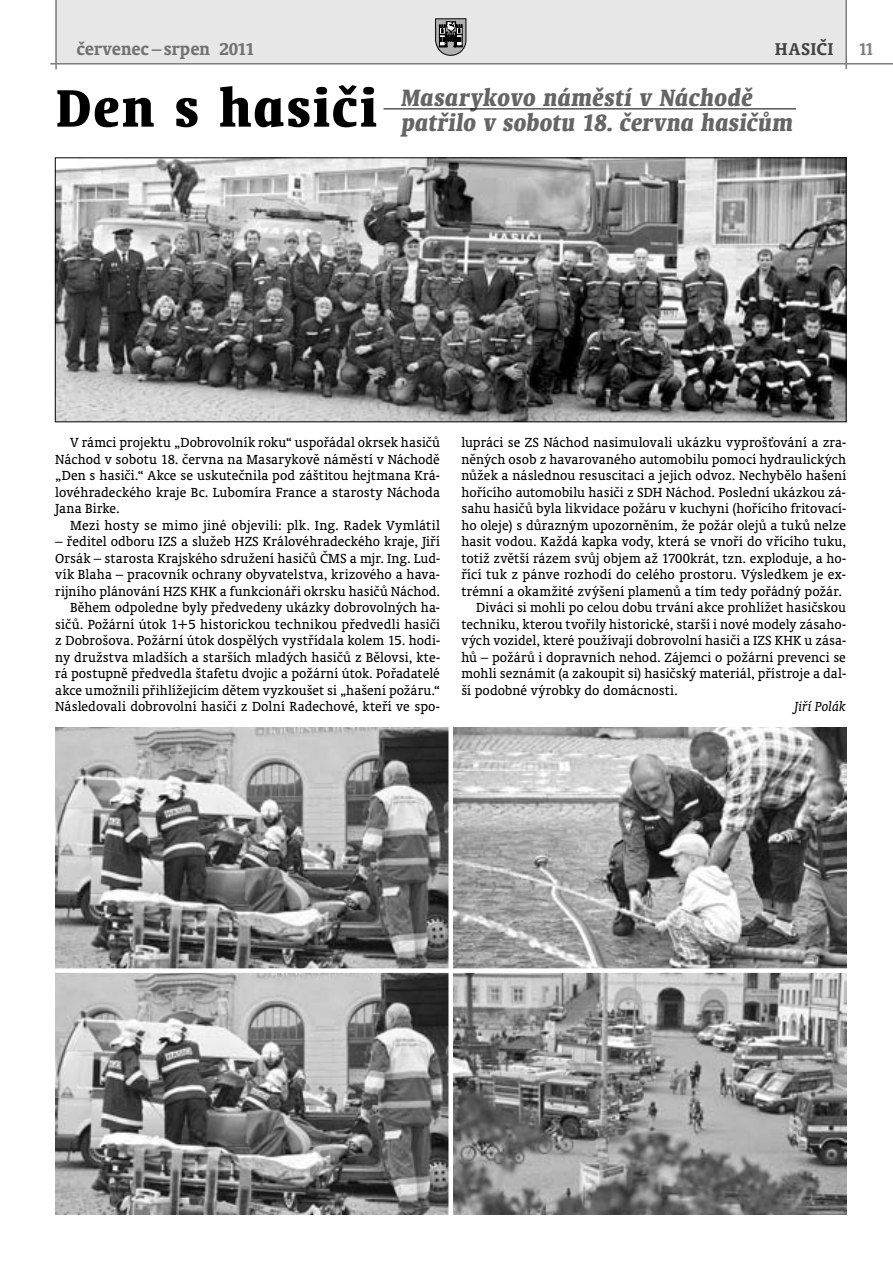
<style>
.page{position:relative;width:893px;height:1263px;background:#fff}
.page>*{position:absolute;margin:0;border:0;box-sizing:border-box;transform-origin:0 0}
.t1{font:700 condensed 60px "Oranda AT";letter-spacing:.05em;color:#000}
.t2{font:700 condensed 27px/25.5px "Oranda AT";color:#656565;scale:.95 1}
.t3{font:700 19.5px "Oranda AT";letter-spacing:-.005em;color:#717171}
.t4{font:700 19.5px "Oranda AT";letter-spacing:.055em;color:#424242}
.t5{font:700 19.5px "Oranda AT";color:#7d7d7d;scale:.9 1}
.t6{font:15px/16.5px "Oranda AT";letter-spacing:.005em;color:#000;text-align:justify}
.t7{font:italic 15px "Oranda AT";color:#000}
</style>
<div class="page">
<div style="left:55px;top:0;width:791px;height:64px;background:#e7e7e7"></div>
<hr style="left:50px;top:63px;width:843px;height:2px;background:#7d7d7d">
<hr style="left:55px;top:0;width:2px;height:69px;background:#7d7d7d">
<hr style="left:845px;top:0;width:2px;height:69px;background:#7d7d7d">
<svg style="left:435px;top:19px;width:31px;height:36px"></svg>
<img style="left:57px;top:159px;width:787px;height:261px">
<div style="left:55px;top:157px;width:791px;height:265px;border:1px solid #000"></div>
<img style="left:55px;top:727px;width:791px;height:487px">
<div style="left:448px;top:715px;width:5px;height:512px;background:#fff"></div>
<div style="left:38px;top:968px;width:828px;height:5px;background:#fff"></div>
<hr style="left:384px;top:109px;width:412px;height:1px;background:#000">
<h3 class="t3" style="left:77px;top:38px;width:180px">červenec – srpen 2011</h3>
<h3 class="t4" style="left:775px;top:38px;width:60px">HASIČI</h3>
<h3 class="t5" style="left:859px;top:38px;width:19px">11</h3>
<h1 class="t1" style="left:56px;top:72px;width:322px">Den s hasiči</h1>
<h2 class="t2" style="left:401px;top:84px;width:417px">Masarykovo náměstí v Náchodě patřilo v sobotu 18. června hasičům</h2>
<p class="t6" style="left:55px;top:434px;width:386px;text-indent:15px">V rámci projektu „Dobrovolník roku“ uspořádal okrsek hasičů Náchod v sobotu 18. června na Masarykově náměstí v Náchodě „Den s hasiči.“ Akce se uskutečnila pod záštitou hejtmana Krá&shy;lovéhradeckého kraje Bc. Lubomíra France a starosty Náchoda Jana Birke.</p>
<p class="t6" style="left:70px;top:517px;width:371px">Mezi hosty se mimo jiné objevili: plk. Ing. Radek Vymlátil</p>
<p class="t6" style="left:55px;top:533px;width:386px;text-align:right">– ředitel odboru IZS a služeb HZS Královéhradeckého kraje, Jiří Orsák – starosta Krajského sdružení hasičů ČMS a mjr. Ing. Lud&shy;vík Blaha – pracovník ochrany obyvatelstva, krizového a hava&shy;rijního plánování HZS KHK a funkcionáři okrsku hasičů Náchod.<br>Během odpoledne byly předvedeny ukázky dobrovolných ha&shy;sičů. Požární útok 1+5 historickou technikou předvedli hasiči z Dobrošova. Požární útok dospělých vystřídala kolem 15. hodi&shy;ny družstva mladších a starších mladých hasičů z Bělovsi, kte&shy;rá postupně předvedla štafetu dvojic a požární útok. Pořadatelé akce umožnili přihlížejícím dětem vyzkoušet si „hašení požáru.“ Následovali dobrovolní hasiči z Dolní Radechové, kteří ve spo-</p>
<p class="t6" style="left:461px;top:434px;width:386px">lupráci se ZS Náchod nasimulovali ukázku vyprošťování a zra-</p>
<p class="t6" style="left:461px;top:451px;width:386px">něných osob z havarovaného automobilu pomocí hydraulických</p>
<p class="t6" style="left:461px;top:467px;width:386px">nůžek a následnou resuscitaci a jejich odvoz. Nechybělo hašení</p>
<p class="t6" style="left:461px;top:484px;width:386px">hořícího automobilu hasiči z SDH Náchod. Poslední ukázkou zá-</p>
<p class="t6" style="left:461px;top:500px;width:386px">sahu hasičů byla likvidace požáru v kuchyni (hořícího fritovací-</p>
<p class="t6" style="left:461px;top:517px;width:386px">ho oleje) s důrazným upozorněním, že požár olejů a tuků nelze</p>
<p class="t6" style="left:461px;top:533px;width:386px">hasit vodou. Každá kapka vody, která se vnoří do vřícího tuku,</p>
<p class="t6" style="left:461px;top:550px;width:386px">totiž zvětší rázem svůj objem až 1700krát, tzn. exploduje, a ho-</p>
<p class="t6" style="left:461px;top:566px;width:386px">řící tuk z pánve rozhodí do celého prostoru. Výsledkem je ex-</p>
<p class="t6" style="left:461px;top:583px;width:382px">trémní a okamžité zvýšení plamenů a tím tedy pořádný požár.</p>
<p class="t6" style="left:476px;top:599px;width:371px">Diváci si mohli po celou dobu trvání akce prohlížet hasičskou</p>
<p class="t6" style="left:461px;top:616px;width:386px">techniku, kterou tvořily historické, starší i nové modely zásaho-</p>
<p class="t6" style="left:461px;top:632px;width:386px">vých vozidel, které používají dobrovolní hasiči a IZS KHK u zása-</p>
<p class="t6" style="left:461px;top:649px;width:386px">hů – požárů i dopravních nehod. Zájemci o požární prevenci se</p>
<p class="t6" style="left:461px;top:665px;width:386px">mohli seznámit (a zakoupit si) hasičský materiál, přístroje a dal-</p>
<p class="t6" style="left:461px;top:682px;width:218px">ší podobné výrobky do domácnosti.</p>
<p class="t7" style="left:794px;top:698px;width:53px">Jiří Polák</p>
</div>
